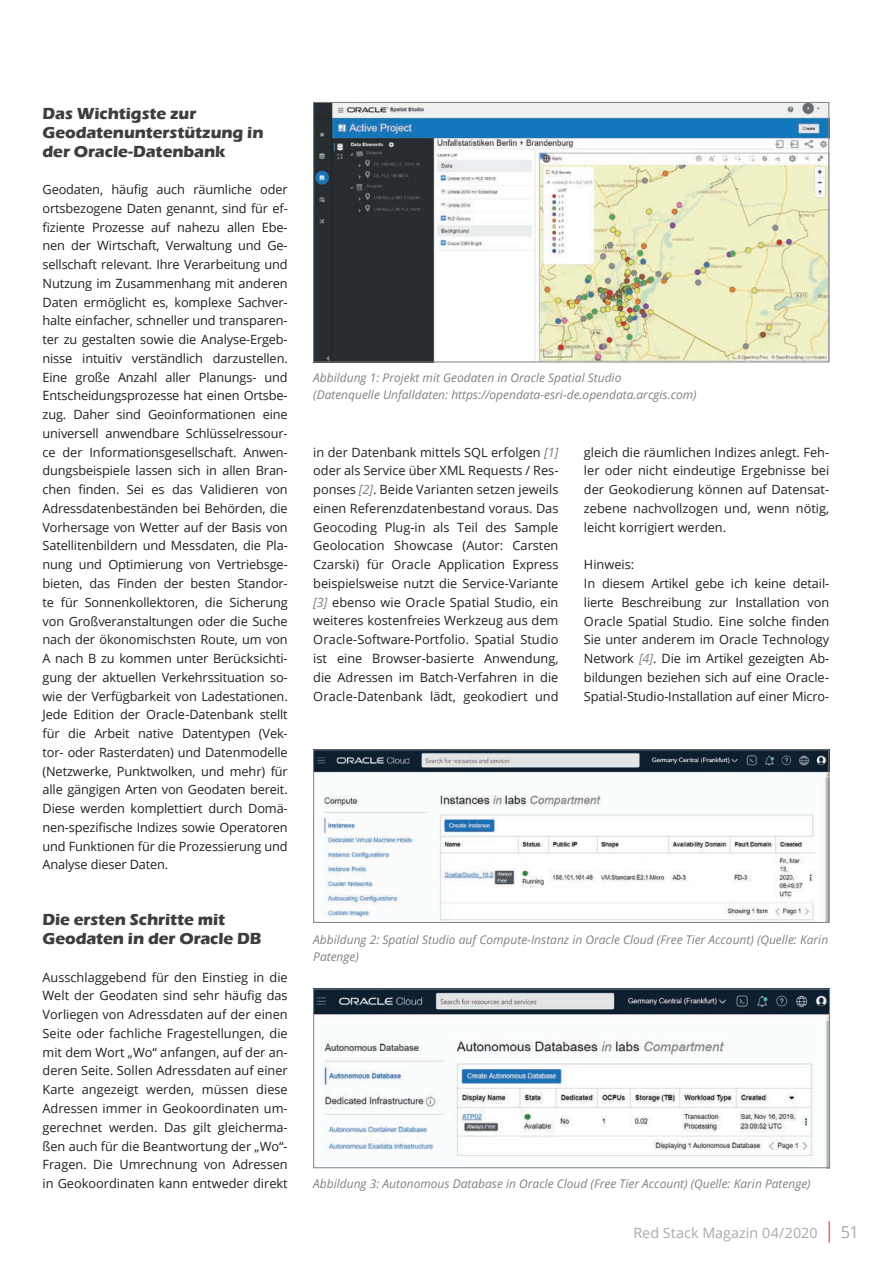
<style>
.page{position:relative;width:893px;height:1263px;background:#fff}
.page>*{position:absolute;margin:0;border:0;box-sizing:border-box;transform-origin:0 0}
.t1{font:700 16.5px/18.8px "Eras ITC";letter-spacing:-.005em;color:#3e3e3f}
.t2{font:16.5px "Open Sans";color:#a8a9ad}
.t3{font:14.25px "Open Sans";letter-spacing:.005em;color:#a8a9ad}
.t4{font:12.75px/18.8px "Open Sans";letter-spacing:-.01em;color:#231f20;text-align:justify}
.t5{font:italic 12px/17.2px "Open Sans";color:#808285}
.s1{font-style:italic;color:#808285}
</style>
<div class="page">
<svg style="left:829px;top:1221px;width:1px;height:21px"></svg>
<img style="left:315px;top:104px;width:512px;height:256px">
<div style="left:313px;top:102px;width:516px;height:260px;border:1px solid #808285"></div>
<img style="left:315px;top:751px;width:512px;height:170px">
<div style="left:313px;top:749px;width:516px;height:174px;border:1px solid #808285"></div>
<img style="left:315px;top:991px;width:513px;height:175px">
<div style="left:313px;top:989px;width:517px;height:179px;border:1px solid #808285"></div>
<p class="t1" style="left:43px;top:104px;width:223px">Das Wichtigste zur<br>Geodatenunterstützung in der Oracle-Datenbank</p>
<p class="t4" style="left:43px;top:180px;width:247px">Geodaten, häufig auch räumliche oder ortsbezogene Daten genannt, sind für ef&shy;fiziente Prozesse auf nahezu allen Ebe&shy;nen der Wirtschaft, Verwaltung und Ge&shy;sellschaft relevant. Ihre Verarbeitung und Nutzung im Zusammenhang mit anderen Daten ermöglicht es, komplexe Sachver&shy;halte einfacher, schneller und transparen&shy;ter zu gestalten sowie die Analyse-Ergeb&shy;nisse intuitiv verständlich darzustellen.<br>Eine große Anzahl aller Planungs- und Entscheidungsprozesse hat einen Ortsbe&shy;zug. Daher sind Geoinformationen eine universell anwendbare Schlüsselressour&shy;ce der Informationsgesellschaft. Anwen&shy;dungsbeispiele lassen sich in allen Bran&shy;chen finden. Sei es das Validieren von Adressdatenbeständen bei Behörden, die Vorhersage von Wetter auf der Basis von Satellitenbildern und Messdaten, die Pla&shy;nung und Optimierung von Vertriebsge&shy;bieten, das Finden der besten Standor&shy;te für Sonnenkollektoren, die Sicherung von Großveranstaltungen oder die Suche nach der ökonomischsten Route, um von A nach B zu kommen unter Berücksichti&shy;gung der aktuellen Verkehrssituation so&shy;wie der Verfügbarkeit von Ladestationen.<br>Jede Edition der Oracle-Datenbank stellt für die Arbeit native Datentypen (Vek&shy;tor- oder Rasterdaten) und Datenmodelle (Netzwerke, Punktwolken, und mehr) für alle gängigen Arten von Geodaten bereit.<br>Diese werden komplettiert durch Domä&shy;nen-spezifische Indizes sowie Operatoren und Funktionen für die Prozessierung und Analyse dieser Daten.</p>
<p class="t1" style="left:43px;top:911px;width:220px">Die ersten Schritte mit<br>Geodaten in der Oracle DB</p>
<p class="t4" style="left:43px;top:967px;width:247px">Ausschlaggebend für den Einstieg in die Welt der Geodaten sind sehr häufig das Vorliegen von Adressdaten auf der einen Seite oder fachliche Fragestellungen, die mit dem Wort „Wo“ anfangen, auf der an&shy;deren Seite. Sollen Adressdaten auf einer Karte angezeigt werden, müssen diese Adressen immer in Geokoordinaten um&shy;gerechnet werden. Das gilt gleicherma&shy;ßen auch für die Beantwortung der „Wo“- Fragen. Die Umrechnung von Adressen in Geokoordinaten kann entweder direkt</p>
<p class="t5" style="left:313px;top:368px;width:385px">Abbildung 1: Projekt mit Geodaten in Oracle Spatial Studio<br>(Datenquelle Unfalldaten: https://opendata-esri-de.opendata.arcgis.com)</p>
<p class="t4" style="left:313px;top:442px;width:247px">in der Datenbank mittels SQL erfolgen <span class="s1">[1] </span>oder als Service über XML Requests / Res&shy;ponses <span class="s1">[2]</span>. Beide Varianten setzen jeweils einen Referenzdatenbestand voraus. Das Geocoding Plug-in als Teil des Sample Geolocation Showcase (Autor: Carsten Czarski) für Oracle Application Express beispielsweise nutzt die Service-Variante <span class="s1">[3]</span> ebenso wie Oracle Spatial Studio, ein weiteres kostenfreies Werkzeug aus dem Oracle-Software-Portfolio. Spatial Studio ist eine Browser-basierte Anwendung, die Adressen im Batch-Verfahren in die Oracle-Datenbank lädt, geokodiert und</p>
<p class="t4" style="left:584px;top:442px;width:247px">gleich die räumlichen Indizes anlegt. Feh&shy;ler oder nicht eindeutige Ergebnisse bei der Geokodierung können auf Datensat&shy;zebene nachvollzogen und, wenn nötig, leicht korrigiert werden.</p>
<p class="t4" style="left:584px;top:555px;width:247px;text-align:left">Hinweis:<br>In diesem Artikel gebe ich keine detail&shy;lierte Beschreibung zur Installation von Oracle Spatial Studio. Eine solche finden Sie unter anderem im Oracle Technology Network <span class="s1">[4]</span>. Die im Artikel gezeigten Ab&shy;bildungen beziehen sich auf eine Oracle-Spatial-Studio-Installation auf einer Micro-</p>
<p class="t5" style="left:313px;top:931px;width:516px">Abbildung 2: Spatial Studio auf Compute-Instanz in Oracle Cloud (Free Tier Account) (Quelle: Karin<br>Patenge)</p>
<p class="t5" style="left:313px;top:1175px;width:499px">Abbildung 3: Autonomous Database in Oracle Cloud (Free Tier Account) (Quelle: Karin Patenge)</p>
<p class="t3" style="left:633px;top:1223px;width:186px">Red Stack Magazin 04/2020</p>
<p class="t2" style="left:841px;top:1221px;width:19px">51</p>
</div>
